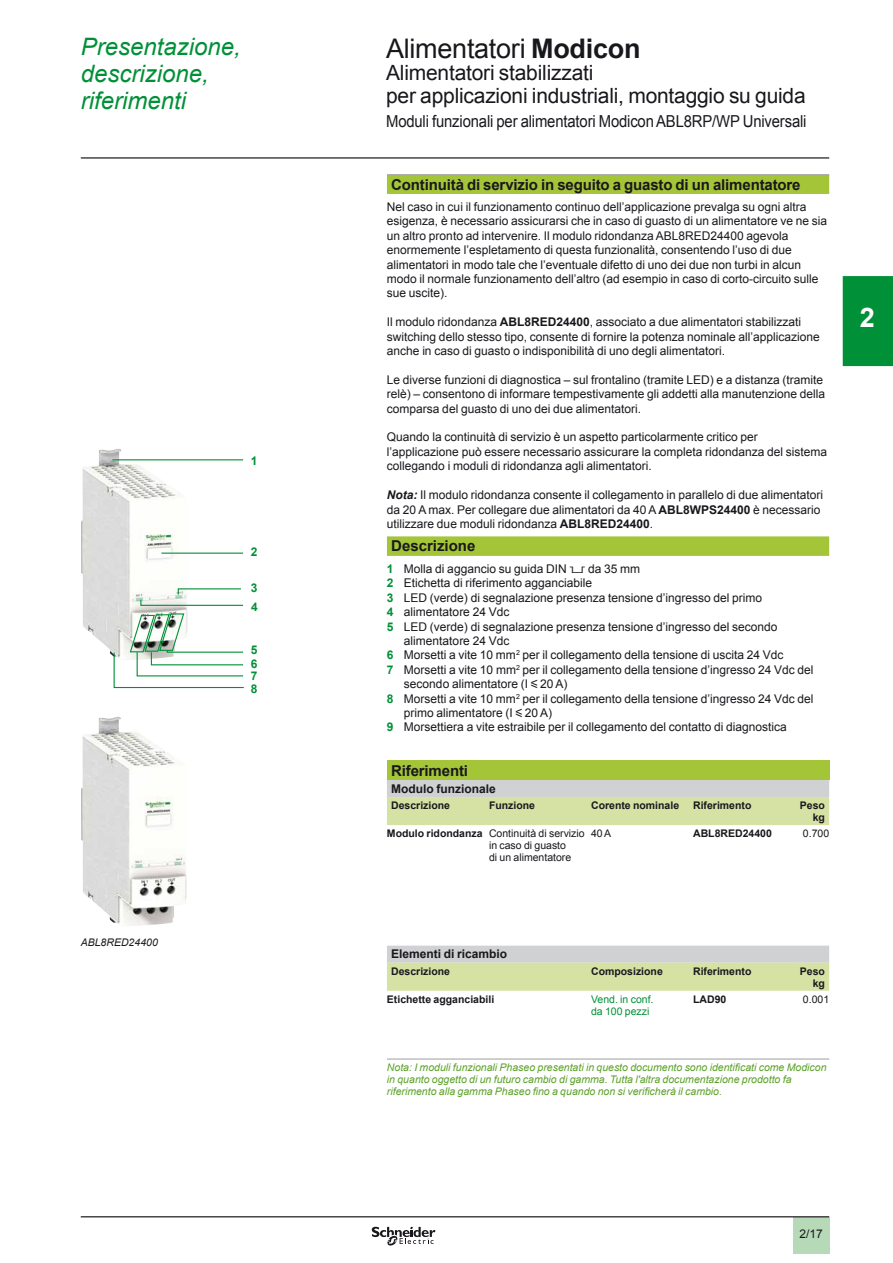
<style>
.page{position:relative;width:893px;height:1263px;background:#fff}
.page>*{position:absolute;margin:0;border:0;box-sizing:border-box;transform-origin:0 0}
.t1{font:27px "Arial";letter-spacing:-.01em;color:#1a171c}
.t2{font:700 27px "Arial";color:#fff}
.t3{font:italic 24px/27px "Arial";color:#009037}
.t4{font:21px/22.5px "Arial";letter-spacing:-.01em;color:#1a171c}
.t5{font:16.5px "Arial";letter-spacing:-.01em;color:#1a171c;scale:.9 1}
.t6{font:700 15px "Arial";letter-spacing:-.01em;color:#1a171c}
.t7{font:12px/14.4px "Arial";color:#1a171c}
.t8{font:700 12px "Arial";color:#1a171c}
.t9{font:700 12px "Arial";color:#009037}
.t10{font:italic 10.5px/12px "Arial";color:#5ba128}
.t11{font:700 10.5px/12px "Arial";color:#1a171c;text-align:right}
.t12{font:10.5px/12px "Arial";color:#1a171c}
.t13{font:10.5px/12px "Arial";color:#009037}
.t14{font:italic 10.5px "Arial";color:#1a171c}
.s1{font-weight:700}
.s2{font-weight:700;font-style:italic}
.s3{font-weight:700;color:#009037}
.s4{font-family:"Graph Schneider"}
</style>
<div class="page">
<hr style="left:81px;top:157px;width:748px;height:2px;background:#1a171c">
<div style="left:793px;top:1217px;width:36px;height:37px;background:#b6d9b7"></div>
<hr style="left:81px;top:1216px;width:748px;height:1px;background:#1a171c">
<svg style="left:372px;top:1226px;width:63px;height:20px"></svg>
<svg style="left:387px;top:175px;width:442px;height:381px"></svg>
<hr style="left:387px;top:174px;width:442px;height:1px;background:#9c9e9f">
<div style="left:387px;top:761px;width:442px;height:19px;background:#a4c537"></div>
<div style="left:387px;top:780px;width:442px;height:17px;background:#d0d1d2"></div>
<svg style="left:387px;top:797px;width:442px;height:194px"></svg>
<hr style="left:387px;top:1059px;width:102px;height:1px;background:#9c9e9f">
<hr style="left:489px;top:1059px;width:102px;height:1px;background:#9c9e9f">
<hr style="left:591px;top:1059px;width:102px;height:1px;background:#9c9e9f">
<hr style="left:693px;top:1059px;width:94px;height:1px;background:#9c9e9f">
<hr style="left:787px;top:1059px;width:42px;height:1px;background:#9c9e9f">
<img style="left:81px;top:717px;width:106px;height:209px">
<img style="left:81px;top:449px;width:107px;height:207px">
<hr style="left:112px;top:459px;width:131px;height:1px;background:#009037">
<hr style="left:161px;top:553px;width:82px;height:1px;background:#009037">
<svg style="left:140px;top:588px;width:104px;height:18px"></svg>
<svg style="left:113px;top:612px;width:131px;height:77px"></svg>
<div style="left:843px;top:276px;width:50px;height:90px;background:#009037"></div>
<h2 class="t3" style="left:81px;top:34px;width:162px">Presentazione, descrizione, riferimenti</h2>
<h1 class="t1" style="left:386px;top:30px;width:256px">Alimentatori <span class="s1">Modicon</span></h1>
<h3 class="t4" style="left:386px;top:62px;width:421px">Alimentatori stabilizzati<br>per applicazioni industriali, montaggio su guida</h3>
<h3 class="t5" style="left:386px;top:110px;width:469px">Moduli funzionali per alimentatori Modicon ABL8RP/WP Universali</h3>
<p class="t9" style="left:251px;top:453px;width:8px">1</p>
<p class="t9" style="left:251px;top:544px;width:8px">2</p>
<p class="t9" style="left:251px;top:580px;width:8px">3</p>
<p class="t9" style="left:251px;top:598px;width:8px">4</p>
<p class="t9" style="left:251px;top:642px;width:8px">5</p>
<p class="t9" style="left:251px;top:681px;width:8px">8</p>
<p class="t9" style="left:251px;top:655px;width:8px">6</p>
<p class="t9" style="left:251px;top:668px;width:8px">7</p>
<p class="t14" style="left:81px;top:936px;width:79px">ABL8RED24400</p>
<p class="t6" style="left:391px;top:174px;width:411px">Continuità di servizio in seguito a guasto di un alimentatore</p>
<p class="t7" style="left:387px;top:200px;width:442px">Nel caso in cui il funzionamento continuo dell’applicazione prevalga su ogni altra esigenza, è necessario assicurarsi che in caso di guasto di un alimentatore ve ne sia un altro pronto ad intervenire. Il modulo ridondanza ABL8RED24400 agevola enormemente l’espletamento di questa funzionalità, consentendo l’uso di due alimentatori in modo tale che l’eventuale difetto di uno dei due non turbi in alcun modo il normale funzionamento dell’altro (ad esempio in caso di corto-circuito sulle sue uscite).</p>
<p class="t7" style="left:387px;top:315px;width:434px">Il modulo ridondanza <span class="s1">ABL8RED24400</span>, associato a due alimentatori stabilizzati switching dello stesso tipo, consente di fornire la potenza nominale all’applicazione anche in caso di guasto o indisponibilità di uno degli alimentatori.</p>
<p class="t7" style="left:387px;top:373px;width:440px">Le diverse funzioni di diagnostica – sul frontalino (tramite LED) e a distanza (tramite relè) – consentono di informare tempestivamente gli addetti alla manutenzione della comparsa del guasto di uno dei due alimentatori.</p>
<p class="t7" style="left:387px;top:430px;width:442px">Quando la continuità di servizio è un aspetto particolarmente critico per l’applicazione può essere necessario assicurare la completa ridondanza del sistema collegando i moduli di ridondanza agli alimentatori.</p>
<p class="t7" style="left:387px;top:488px;width:438px"><span class="s2">Nota:</span> Il modulo ridondanza consente il collegamento in parallelo di due alimentatori da 20 A max. Per collegare due alimentatori da 40 A <span class="s1">ABL8WPS24400</span> è necessario utilizzare due moduli ridondanza <span class="s1">ABL8RED24400</span>.</p>
<p class="t6" style="left:391px;top:536px;width:86px">Descrizione</p>
<p class="t7" style="left:387px;top:562px;width:255px"><span class="s3">1</span> Molla di aggancio su guida DIN <span class="s4">5</span> da 35 mm</p>
<p class="t7" style="left:387px;top:576px;width:207px"><span class="s3">2</span> Etichetta di riferimento agganciabile</p>
<p class="t7" style="left:387px;top:590px;width:377px"><span class="s3">3</span> LED (verde) di segnalazione presenza tensione d’ingresso del primo</p>
<p class="t7" style="left:387px;top:605px;width:124px"><span class="s3">4</span> alimentatore 24 Vdc</p>
<p class="t7" style="left:387px;top:619px;width:392px"><span class="s3">5</span> LED (verde) di segnalazione presenza tensione d’ingresso del secondo</p>
<p class="t7" style="left:404px;top:634px;width:107px">alimentatore 24 Vdc</p>
<p class="t7" style="left:387px;top:648px;width:398px"><span class="s3">6</span> Morsetti a vite 10 mm<sup>2</sup> per il collegamento della tensione di uscita 24 Vdc</p>
<p class="t7" style="left:387px;top:662px;width:428px"><span class="s3">7</span> Morsetti a vite 10 mm<sup>2</sup> per il collegamento della tensione d’ingresso 24 Vdc del</p>
<p class="t7" style="left:404px;top:677px;width:165px">secondo alimentatore (I <span class="s4">y</span> 20 A)</p>
<p class="t7" style="left:387px;top:691px;width:428px"><span class="s3">8</span> Morsetti a vite 10 mm<sup>2</sup> per il collegamento della tensione d’ingresso 24 Vdc del</p>
<p class="t7" style="left:404px;top:706px;width:150px">primo alimentatore (I <span class="s4">y</span> 20 A)</p>
<p class="t7" style="left:387px;top:720px;width:401px"><span class="s3">9</span> Morsettiera a vite estraibile per il collegamento del contatto di diagnostica</p>
<p class="t6" style="left:391px;top:760px;width:78px">Riferimenti</p>
<p class="t8" style="left:391px;top:781px;width:106px">Modulo funzionale</p>
<p class="t11" style="left:391px;top:799px;width:60px">Descrizione</p>
<p class="t11" style="left:489px;top:799px;width:48px">Funzione</p>
<p class="t11" style="left:591px;top:799px;width:90px">Corente nominale</p>
<p class="t11" style="left:693px;top:799px;width:60px">Riferimento</p>
<p class="t11" style="left:800px;top:799px;width:27px">Peso kg</p>
<p class="t12" style="left:489px;top:827px;width:97px;text-indent:-102px"><span class="s1">Modulo ridondanza</span> Continuità di servizio in caso di guasto<br>di un alimentatore</p>
<p class="t12" style="left:591px;top:827px;width:22px">40 A</p>
<p class="t11" style="left:693px;top:827px;width:80px">ABL8RED24400</p>
<p class="t12" style="left:803px;top:827px;width:28px">0.700</p>
<p class="t8" style="left:391px;top:946px;width:118px">Elementi di ricambio</p>
<p class="t11" style="left:391px;top:965px;width:60px">Descrizione</p>
<p class="t11" style="left:591px;top:965px;width:73px">Composizione</p>
<p class="t11" style="left:693px;top:965px;width:60px">Riferimento</p>
<p class="t11" style="left:800px;top:965px;width:27px">Peso kg</p>
<p class="t11" style="left:387px;top:993px;width:109px">Etichette agganciabili</p>
<p class="t13" style="left:591px;top:993px;width:64px">Vend. in conf. da 100 pezzi</p>
<p class="t11" style="left:693px;top:993px;width:35px">LAD90</p>
<p class="t12" style="left:803px;top:993px;width:28px">0.001</p>
<p class="t10" style="left:387px;top:1062px;width:441px">Nota: I moduli funzionali Phaseo presentati in questo documento sono identificati come Modicon in quanto oggetto di un futuro cambio di gamma. Tutta l'altra documentazione prodotto fa riferimento alla gamma Phaseo fino a quando non si verificherà il cambio.</p>
<h1 class="t2" style="left:860px;top:300px;width:17px">2</h1>
<p class="t7" style="left:799px;top:1227px;width:25px">2/17</p>
</div>
